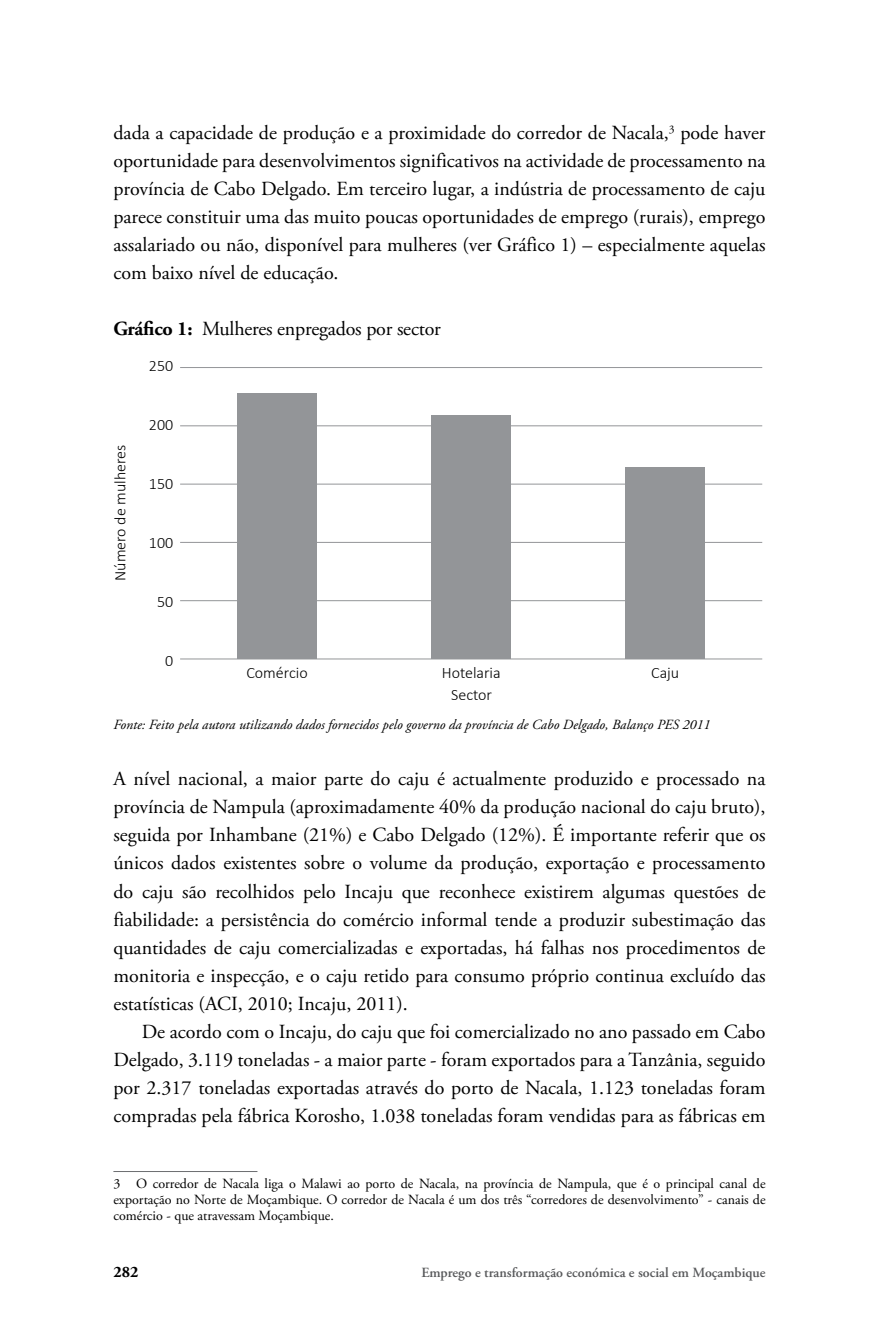
<style>
.page{position:relative;width:879px;height:1333px;background:#fff}
.page>*{position:absolute;margin:0;border:0;box-sizing:border-box;transform-origin:0 0}
.t1{font:20px/28px "Adobe Garamond Pro";color:#000;text-align:justify}
.t2{font:300 16px "Calibri";color:#000}
.t3{font:700 16px "Adobe Garamond Pro";color:#000}
.t4{font:14px/16px "Adobe Garamond Pro";color:#000;text-align:justify}
.t5{font:italic 14px "Adobe Garamond Pro";color:#000}
.t6{font:600 14px "Adobe Garamond Pro";color:#58595b}
.s1{font-weight:700}
</style>
<div class="page">
<hr style="left:180px;top:600px;width:582px;height:1px;background:#939598">
<hr style="left:180px;top:425px;width:582px;height:1px;background:#939598">
<hr style="left:180px;top:367px;width:582px;height:1px;background:#939598">
<hr style="left:180px;top:483px;width:582px;height:1px;background:#939598">
<hr style="left:180px;top:542px;width:582px;height:1px;background:#939598">
<div style="left:625px;top:468px;width:80px;height:191px;background:#939598"></div>
<div style="left:237px;top:393px;width:79px;height:266px;background:#939598"></div>
<div style="left:431px;top:415px;width:80px;height:244px;background:#939598"></div>
<hr style="left:180px;top:658px;width:582px;height:1px;background:#939598">
<hr style="left:113px;top:1170px;width:144px;height:1px;background:#6d6e71">
<p class="t1" style="left:113px;top:120px;width:654px">dada a capacidade de produção e a proximidade do corredor de Nacala,<sup>3</sup> pode haver oportunidade para desenvolvimentos significativos na actividade de processamento na província de Cabo Delgado. Em terceiro lugar, a indústria de processamento de caju parece constituir uma das muito poucas oportunidades de emprego (rurais), emprego assalariado ou não, disponível para mulheres (ver Gráfico 1) – especialmente aquelas com baixo nível de educação.</p>
<p class="t1" style="left:113px;top:316px;width:329px"><span class="s1">Gráfico 1:</span> Mulheres enpregados por sector</p>
<p class="t2" style="left:149px;top:356px;width:26px">250</p>
<p class="t2" style="left:110px;top:581px;width:138px;rotate:-90deg">Número de mulheres</p>
<p class="t2" style="left:149px;top:415px;width:26px">200</p>
<p class="t2" style="left:149px;top:474px;width:26px">150</p>
<p class="t2" style="left:149px;top:532px;width:26px">100</p>
<p class="t2" style="left:157px;top:591px;width:18px">50</p>
<p class="t2" style="left:165px;top:650px;width:10px">0</p>
<p class="t2" style="left:246px;top:663px;width:63px">Comércio</p>
<p class="t2" style="left:442px;top:663px;width:60px">Hotelaria</p>
<p class="t2" style="left:651px;top:663px;width:30px">Caju</p>
<p class="t2" style="left:451px;top:684px;width:42px">Sector</p>
<p class="t5" style="left:113px;top:716px;width:599px">Fonte: Feito pela autora utilizando dados fornecidos pelo governo da província de Cabo Delgado, Balanço PES 2011</p>
<p class="t1" style="left:113px;top:765px;width:654px">A nível nacional, a maior parte do caju é actualmente produzido e processado na província de Nampula (aproximadamente 40% da produção nacional do caju bruto), seguida por Inhambane (21%) e Cabo Delgado (12%). É importante referir que os únicos dados existentes sobre o volume da produção, exportação e processamento do caju são recolhidos pelo Incaju que reconhece existirem algumas questões de fiabilidade: a persistência do comércio informal tende a produzir subestimação das quantidades de caju comercializadas e exportadas, há falhas nos procedimentos de monitoria e inspecção, e o caju retido para consumo próprio continua excluído das estatísticas (ACI, 2010; Incaju, 2011).</p>
<p class="t1" style="left:113px;top:1017px;width:654px;text-indent:28px">De acordo com o Incaju, do caju que foi comercializado no ano passado em Cabo Delgado, 3.119 toneladas - a maior parte - foram exportados para a Tanzânia, seguido por 2.317 toneladas exportadas através do porto de Nacala, 1.123 toneladas foram compradas pela fábrica Korosho, 1.038 toneladas foram vendidas para as fábricas em</p>
<p class="t4" style="left:113px;top:1175px;width:654px">3 O corredor de Nacala liga o Malawi ao porto de Nacala, na província de Nampula, que é o principal canal de exportação no Norte de Moçambique. O corredor de Nacala é um dos três “corredores de desenvolvimento” - canais de comércio - que atravessam Moçambique.</p>
<p class="t3" style="left:113px;top:1261px;width:26px">282</p>
<p class="t6" style="left:421px;top:1263px;width:346px">Emprego e transformação económica e social em Moçambique</p>
</div>
